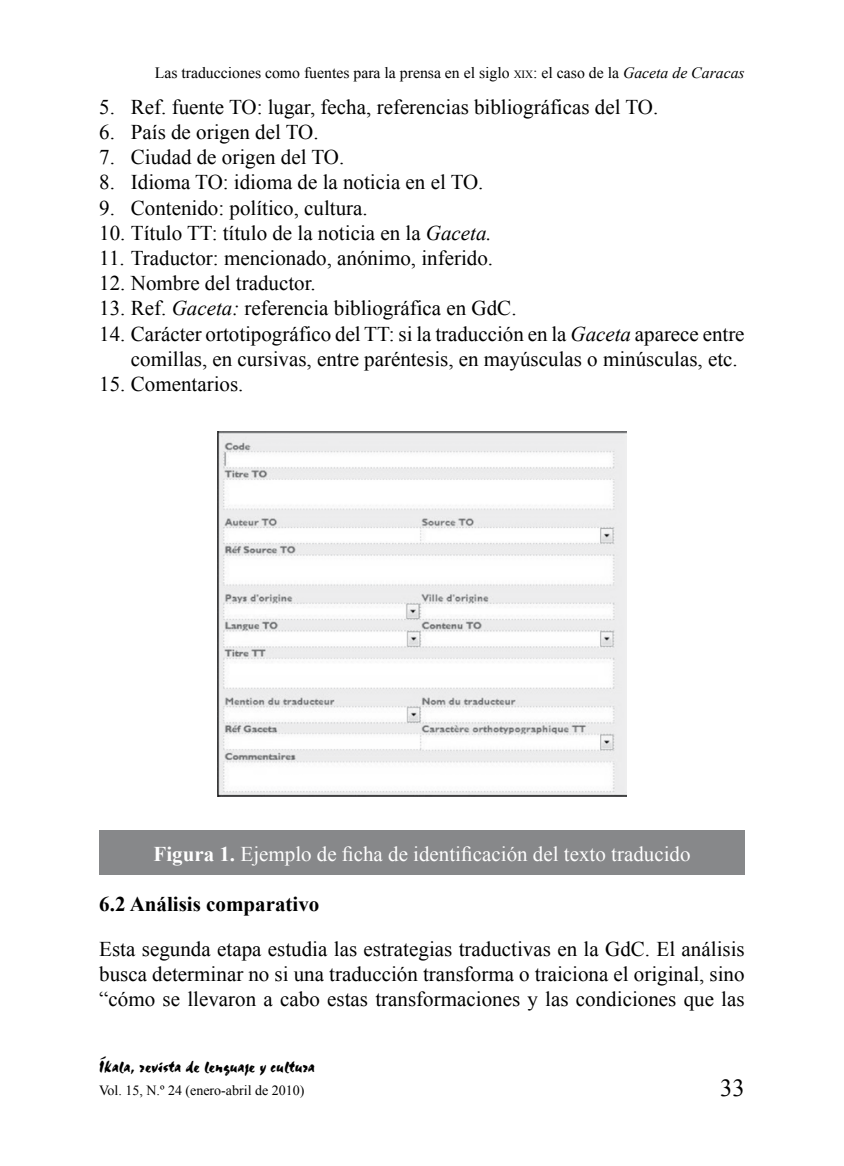
<style>
.page{position:relative;width:844px;height:1166px;background:#fff}
.page>*{position:absolute;margin:0;border:0;box-sizing:border-box;transform-origin:0 0}
.t1{font:24.5px "Times New Roman";color:#000}
.t2{font:21px/25.2px "Times New Roman";color:#000}
.t3{font:21px "Times New Roman";color:#fff}
.t4{font:700 21px "Times New Roman";color:#000}
.t5{font:17.5px "Staccato 555 BT Regular A";color:#000}
.t6{font:15.75px "Times New Roman";color:#000}
.t7{font:14px "Times New Roman";color:#000}
.s1{font-size:11.03px}
.s2{font-style:italic}
.s3{font-weight:700}
</style>
<div class="page">
<div style="left:99px;top:830px;width:645px;height:45px;background:#87888a"></div>
<img style="left:217px;top:432px;width:409px;height:364px">
<p class="t6" style="left:155px;top:62px;width:591px">Las traducciones como fuentes para la prensa en el siglo <span class="s1">xix</span>: el caso de la <span class="s2">Gaceta de Caracas</span></p>
<p class="t2" style="left:99px;top:94px;width:560px">5. Ref. fuente TO: lugar, fecha, referencias bibliográficas del TO.</p>
<p class="t2" style="left:99px;top:119px;width:221px">6. País de origen del TO.</p>
<p class="t2" style="left:99px;top:144px;width:246px">7. Ciudad de origen del TO.</p>
<p class="t2" style="left:99px;top:169px;width:385px">8. Idioma TO: idioma de la noticia en el TO.</p>
<p class="t2" style="left:99px;top:195px;width:270px">9. Contenido: político, cultura.</p>
<p class="t2" style="left:99px;top:220px;width:394px">10. Título TT: título de la noticia en la <span class="s2">Gaceta.</span></p>
<p class="t2" style="left:99px;top:245px;width:395px">11. Traductor: mencionado, anónimo, inferido.</p>
<p class="t2" style="left:99px;top:270px;width:218px">12. Nombre del traductor.</p>
<p class="t2" style="left:99px;top:295px;width:418px">13. Ref. <span class="s2">Gaceta:</span> referencia bibliográfica en GdC.</p>
<p class="t2" style="left:131px;top:321px;width:615px;text-indent:-32px">14. Carácter ortotipográfico del TT: si la traducción en la <span class="s2">Gaceta</span> aparece entre comillas, en cursivas, entre paréntesis, en mayúsculas o minúsculas, etc.</p>
<p class="t2" style="left:99px;top:371px;width:146px">15. Comentarios.</p>
<p class="t3" style="left:153px;top:839px;width:538px"><span class="s3">Figura 1.</span> Ejemplo de ficha de identificación del texto traducido</p>
<p class="t4" style="left:99px;top:889px;width:221px">6.2 Análisis comparativo</p>
<p class="t2" style="left:99px;top:936px;width:646px;text-align:justify">Esta segunda etapa estudia las estrategias traductivas en la GdC. El análisis busca determinar no si una traducción transforma o traiciona el original, sino “cómo se llevaron a cabo estas transformaciones y las condiciones que las</p>
<p class="t5" style="left:99px;top:1056px;width:218px">Íkala, revista de lenguaje y cultura</p>
<p class="t7" style="left:99px;top:1081px;width:207px">Vol. 15, N.º 24 (enero-abril de 2010)</p>
<p class="t1" style="left:720px;top:1071px;width:26px">33</p>
</div>
